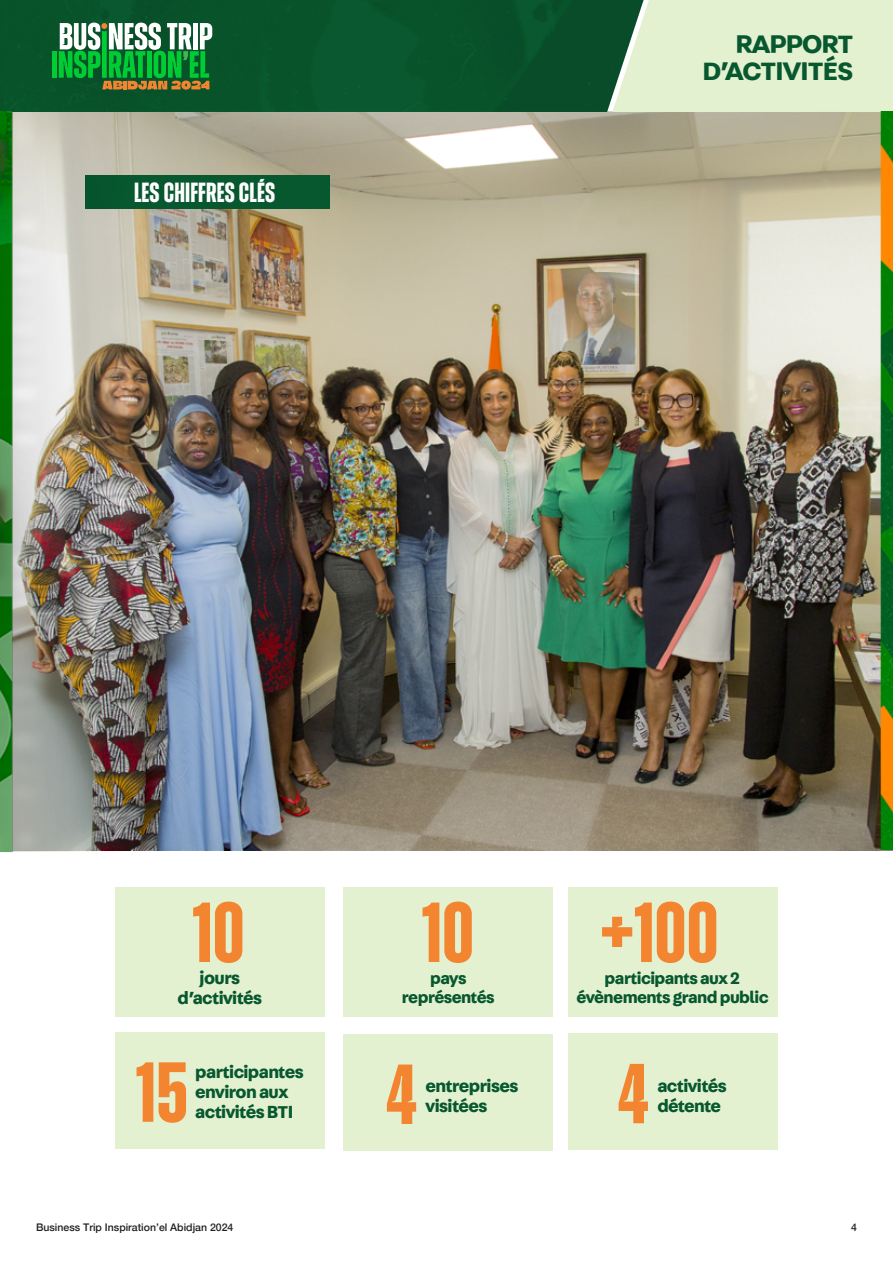
<style>
.page{position:relative;width:893px;height:1263px;background:#fff}
.page>*{position:absolute;margin:0;border:0;box-sizing:border-box;transform-origin:0 0}
.t1{font:700 84.9px "Zuume Cut";letter-spacing:.005em;color:#f38430}
.t2{font:700 27.6px "Zuume Cut";letter-spacing:.005em;color:#fff}
.t3{font:700 27px/27px "Fabriga";letter-spacing:-.03em;color:#07572f;text-align:right}
.t4{font:700 18.45px/19.8px "Fabriga";letter-spacing:-.03em;color:#07572f}
.t5{font:700 17.55px/18.8px "Fabriga";letter-spacing:-.03em;color:#07572f;text-align:center}
.t6{font:500 10.5px "Helvetica Neue";color:#231f20}
</style>
<div class="page">
<img style="left:442px;top:112px;width:82px;height:739px">
<div style="left:0;top:0;width:612px;height:112px;background:#085329"></div>
<div style="left:612px;top:0;width:281px;height:112px;background:#e3f1d1"></div>
<div style="left:52px;top:51px;width:5px;height:27px;background:#0c3"></div>
<svg style="left:59px;top:23px;width:153px;height:67px"></svg>
<img style="left:524px;top:112px;width:369px;height:739px">
<img style="left:0;top:112px;width:442px;height:740px">
<div style="left:116px;top:1032px;width:209px;height:116px;background:#e3f1d1"></div>
<div style="left:116px;top:887px;width:209px;height:130px;background:#e3f1d1"></div>
<div style="left:343px;top:1034px;width:210px;height:116px;background:#e3f1d1"></div>
<div style="left:343px;top:887px;width:210px;height:130px;background:#e3f1d1"></div>
<div style="left:568px;top:887px;width:209px;height:130px;background:#e3f1d1"></div>
<div style="left:568px;top:1034px;width:209px;height:116px;background:#e3f1d1"></div>
<h2 class="t2" style="left:134px;top:178px;width:143px">LES CHIFFRES CLÉS</h2>
<h3 class="t3" style="left:703px;top:29px;width:152px">RAPPORT<br>D’ACTIVITÉS</h3>
<h1 class="t1" style="left:192px;top:888px;width:54px">10</h1>
<p class="t4" style="left:178px;top:967px;width:86px;text-align:center">jours d’activités</p>
<h1 class="t1" style="left:136px;top:1048px;width:53px">15</h1>
<p class="t4" style="left:195px;top:1062px;width:110px">participantes environ aux activités BTI</p>
<h1 class="t1" style="left:422px;top:888px;width:54px">10</h1>
<p class="t5" style="left:402px;top:968px;width:94px">pays représentés</p>
<h1 class="t1" style="left:386px;top:1050px;width:32px">4</h1>
<p class="t4" style="left:426px;top:1076px;width:94px">entreprises visitées</p>
<h1 class="t1" style="left:600px;top:888px;width:119px">+100</h1>
<p class="t5" style="left:576px;top:968px;width:194px">participants aux 2 évènements grand public</p>
<h1 class="t1" style="left:618px;top:1049px;width:32px">4</h1>
<p class="t4" style="left:657px;top:1075px;width:71px">activités détente</p>
<p class="t6" style="left:36px;top:1219px;width:199px">Business Trip Inspiration’el Abidjan 2024</p>
<p class="t6" style="left:851px;top:1219px;width:7px">4</p>
</div>
